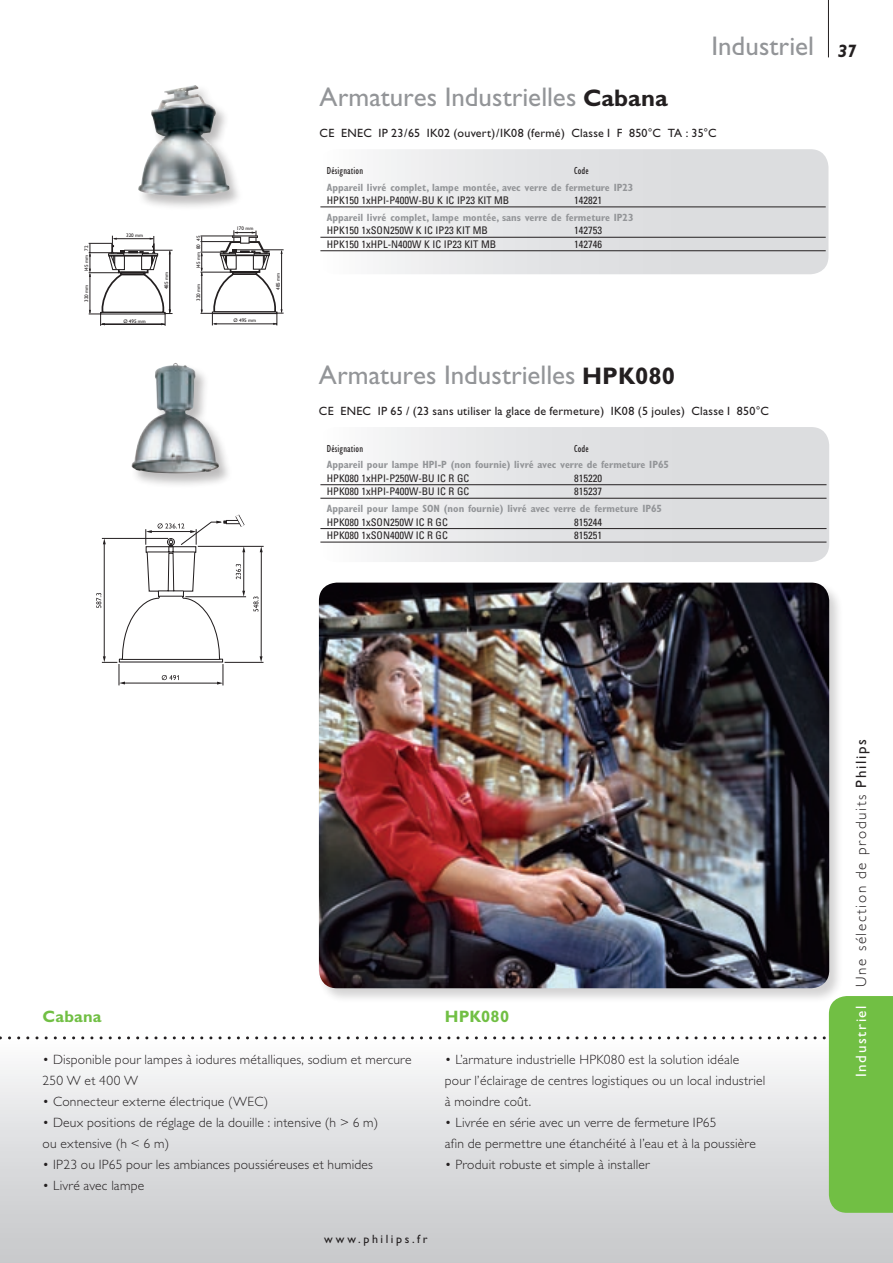
<style>
.page{position:relative;width:893px;height:1263px;background:#fff}
.page>*{position:absolute;margin:0;border:0;box-sizing:border-box;transform-origin:0 0}
.t1{font:27px "Gill Sans";letter-spacing:.005em;color:#939598}
.t2{font:italic 700 18px "Gill Sans";color:#231f20}
.t3{font:700 16.5px "Gill Sans";letter-spacing:.015em;color:#71bf44}
.t4{font:300 15px "Gill Sans";letter-spacing:.11em;color:#231f20}
.t5{font:300 13.5px/21px "Gill Sans";letter-spacing:.015em;color:#231f20}
.t6{font:12px "Gill Sans";letter-spacing:.02em;color:#231f20}
.t7{font:12px "Gill Sans";letter-spacing:.215em;color:#231f20}
.t8{font:700 condensed 10.5px "Gill Sans";color:#939598}
.t9{font:condensed 10.5px "Univers";color:#231f20}
.t10{font:condensed 10.5px "Gill Sans";letter-spacing:.02em;color:#231f20}
.t11{font:5.1px "Gill Sans";letter-spacing:-.01em;color:#231f20}
.s1{font-weight:700;font-size:24px;color:#231f20}
.s2{font-weight:400;color:#fff}
.s3{font-weight:400}
</style>
<div class="page">
<hr style="left:828px;top:0;width:1px;height:57px;background:#231f20">
<div style="left:0;top:1037px;width:893px;height:226px;background:#cccdcf"></div>
<svg style="left:0;top:996px;width:893px;height:217px"></svg>
<div style="left:317px;top:581px;width:534px;height:428px;background:#231f20;opacity:.2"></div>
<img style="left:319px;top:583px;width:510px;height:405px">
<div style="left:136px;top:83px;width:223px;height:134px;background:#231f20;opacity:.3"></div>
<img style="left:138px;top:85px;width:91px;height:111px">
<svg style="left:319px;top:149px;width:509px;height:125px"></svg>
<hr style="left:320px;top:207px;width:506px;height:1px;background:#231f20">
<hr style="left:320px;top:237px;width:506px;height:1px;background:#231f20">
<hr style="left:320px;top:250px;width:506px;height:1px;background:#231f20">
<svg style="left:89px;top:236px;width:84px;height:90px"></svg>
<hr style="left:90px;top:274px;width:1px;height:39px;background:#231f20">
<svg style="left:200px;top:230px;width:84px;height:95px"></svg>
<div style="left:130px;top:361px;width:222px;height:134px;background:#231f20;opacity:.3"></div>
<img style="left:132px;top:363px;width:87px;height:110px">
<svg style="left:319px;top:427px;width:510px;height:135px"></svg>
<hr style="left:320px;top:484px;width:506px;height:1px;background:#231f20">
<hr style="left:320px;top:498px;width:506px;height:1px;background:#231f20">
<hr style="left:320px;top:528px;width:506px;height:1px;background:#231f20">
<hr style="left:320px;top:542px;width:506px;height:1px;background:#231f20">
<div style="left:226px;top:520px;width:15px;height:4px;border:1px solid #231f20"></div>
<svg style="left:235px;top:515px;width:10px;height:12px"></svg>
<svg style="left:96px;top:521px;width:131px;height:164px"></svg>
<hr style="left:261px;top:550px;width:1px;height:108px;background:#231f20">
<hr style="left:225px;top:662px;width:39px;height:1px;background:#231f20">
<hr style="left:198px;top:546px;width:66px;height:1px;background:#231f20">
<svg style="left:260px;top:656px;width:3px;height:6px"></svg>
<svg style="left:260px;top:546px;width:3px;height:6px"></svg>
<svg style="left:253px;top:596px;width:6px;height:16px"></svg>
<hr style="left:243px;top:550px;width:1px;height:42px;background:#231f20">
<hr style="left:185px;top:596px;width:61px;height:1px;background:#231f20">
<svg style="left:242px;top:591px;width:3px;height:6px"></svg>
<svg style="left:242px;top:546px;width:3px;height:6px"></svg>
<svg style="left:236px;top:564px;width:5px;height:15px"></svg>
<p class="t11" style="left:83px;top:272px;width:28px;rotate:-90deg">145 mm 72</p>
<p class="t11" style="left:83px;top:302px;width:18px;rotate:-90deg">320 mm</p>
<p class="t11" style="left:126px;top:232px;width:18px">320 mm</p>
<p class="t11" style="left:123px;top:318px;width:24px">Ø 495 mm</p>
<p class="t11" style="left:163px;top:289px;width:18px;rotate:-90deg">485 mm</p>
<p class="t11" style="left:195px;top:269px;width:35px;rotate:-90deg">145 mm 80 45</p>
<p class="t11" style="left:195px;top:301px;width:18px;rotate:-90deg">320 mm</p>
<p class="t11" style="left:236px;top:226px;width:18px">170 mm</p>
<p class="t11" style="left:234px;top:317px;width:24px">Ø 495 mm</p>
<p class="t11" style="left:275px;top:290px;width:18px;rotate:-90deg">485 mm</p>
<h1 class="t1" style="left:320px;top:82px;width:350px">Armatures Industrielles <span class="s1">Cabana</span></h1>
<h1 class="t1" style="left:711px;top:30px;width:104px">Industriel</h1>
<p class="t6" style="left:320px;top:126px;width:399px">CE ENEC IP 23/65 IK02 (ouvert)/IK08 (fermé) Classe I F 850°C TA : 35°C</p>
<p class="t10" style="left:327px;top:165px;width:38px">Désignation</p>
<p class="t10" style="left:574px;top:165px;width:16px">Code</p>
<p class="t8" style="left:327px;top:181px;width:308px">Appareil livré complet, lampe montée, avec verre de fermeture IP23</p>
<p class="t9" style="left:327px;top:194px;width:184px">HPK150 1xHPI-P400W-BU K IC IP23 KIT MB</p>
<p class="t9" style="left:574px;top:194px;width:29px">142821</p>
<p class="t8" style="left:327px;top:211px;width:308px">Appareil livré complet, lampe montée, sans verre de fermeture IP23</p>
<p class="t9" style="left:327px;top:224px;width:163px">HPK150 1xSON250W K IC IP23 KIT MB</p>
<p class="t9" style="left:574px;top:224px;width:29px">142753</p>
<p class="t9" style="left:327px;top:238px;width:171px">HPK150 1xHPL-N400W K IC IP23 KIT MB</p>
<p class="t9" style="left:574px;top:238px;width:29px">142746</p>
<h2 class="t2" style="left:838px;top:40px;width:20px">37</h2>
<h1 class="t1" style="left:319px;top:359px;width:358px">Armatures Industrielles <span class="s1">HPK080</span></h1>
<p class="t6" style="left:319px;top:404px;width:451px">CE ENEC IP 65 / (23 sans utiliser la glace de fermeture) IK08 (5 joules) Classe I 850°C</p>
<p class="t10" style="left:327px;top:442px;width:38px">Désignation</p>
<p class="t10" style="left:574px;top:442px;width:16px">Code</p>
<p class="t8" style="left:327px;top:459px;width:344px">Appareil pour lampe HPI-P (non fournie) livré avec verre de fermeture IP65</p>
<p class="t9" style="left:327px;top:471px;width:144px">HPK080 1xHPI-P250W-BU IC R GC</p>
<p class="t9" style="left:574px;top:471px;width:29px">815220</p>
<p class="t9" style="left:327px;top:485px;width:144px">HPK080 1xHPI-P400W-BU IC R GC</p>
<p class="t9" style="left:574px;top:485px;width:29px">815237</p>
<p class="t8" style="left:327px;top:502px;width:337px">Appareil pour lampe SON (non fournie) livré avec verre de fermeture IP65</p>
<p class="t9" style="left:327px;top:515px;width:123px">HPK080 1xSON250W IC R GC</p>
<p class="t9" style="left:574px;top:515px;width:29px">815244</p>
<p class="t9" style="left:327px;top:529px;width:123px">HPK080 1xSON400W IC R GC</p>
<p class="t9" style="left:574px;top:529px;width:29px">815251</p>
<p class="t3" style="left:43px;top:1007px;width:61px">Cabana</p>
<p class="t5" style="left:43px;top:1049px;width:370px">• Disponible pour lampes à iodures métalliques, sodium et mercure<br>250 W et 400 W</p>
<p class="t5" style="left:43px;top:1091px;width:227px">• Connecteur externe électrique (WEC)</p>
<p class="t5" style="left:43px;top:1112px;width:337px">• Deux positions de réglage de la douille : intensive (h &gt; 6 m) ou extensive (h &lt; 6 m)</p>
<p class="t5" style="left:43px;top:1154px;width:332px">• IP23 ou IP65 pour les ambiances poussiéreuses et humides</p>
<p class="t5" style="left:43px;top:1175px;width:103px">• Livré avec lampe</p>
<p class="t7" style="left:324px;top:1232px;width:105px">www.philips.fr</p>
<p class="t3" style="left:445px;top:1007px;width:66px">HPK080</p>
<p class="t5" style="left:445px;top:1049px;width:322px">• L’armature industrielle HPK080 est la solution idéale pour l’éclairage de centres logistiques ou un local industriel à moindre coût.</p>
<p class="t5" style="left:445px;top:1112px;width:312px">• Livrée en série avec un verre de fermeture IP65<br>afin de permettre une étanchéité à l’eau et à la poussière</p>
<p class="t5" style="left:445px;top:1154px;width:206px">• Produit robuste et simple à installer</p>
<p class="t4" style="left:853px;top:1077px;width:339px;rotate:-90deg"><span class="s2">Industriel</span> Une sélection de produits <span class="s3">Philips</span></p>
</div>
